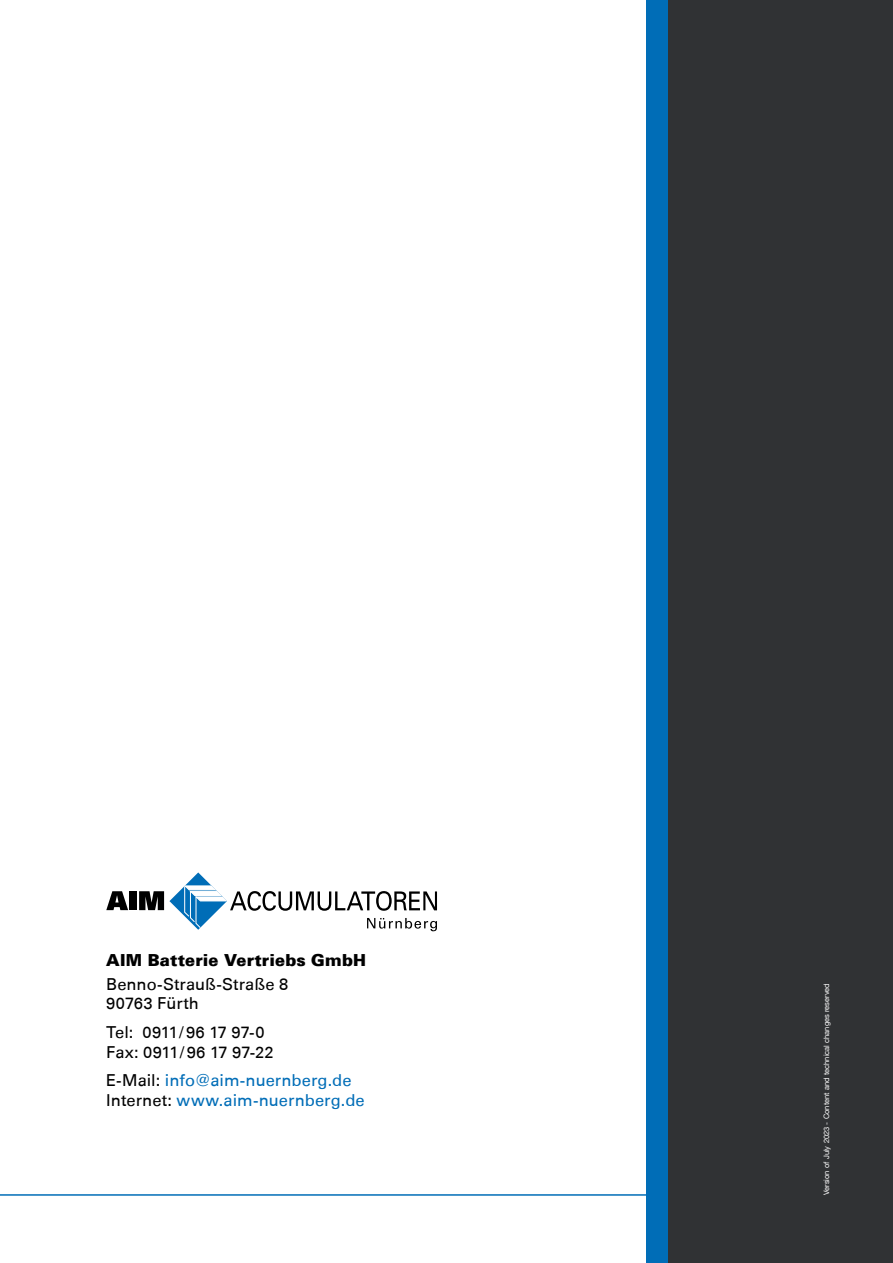
<style>
.page{position:relative;width:893px;height:1263px;background:#fff}
.page>*{position:absolute;margin:0;border:0;box-sizing:border-box;transform-origin:0 0}
.t1{font:16.5px/19.8px "Univers 55 Roman";color:#000}
.t2{font:16.5px/19.8px "Univers 55 Roman";color:#006db7}
.t3{font:900 16.5px "Univers";letter-spacing:.01em;color:#000}
.t4{font:7.5px "Helvetica Neue";color:#fff}
.s1{color:#000}
</style>
<div class="page">
<div style="left:668px;top:0;width:225px;height:1263px;background:#303234"></div>
<div style="left:646px;top:0;width:22px;height:1263px;background:#006db7"></div>
<hr style="left:0;top:1194px;width:657px;height:2px;background:#006db7">
<svg style="left:106px;top:891px;width:22px;height:19px"></svg>
<div style="left:129px;top:891px;width:7px;height:19px;background:#000"></div>
<svg style="left:139px;top:872px;width:298px;height:59px"></svg>
<p class="t3" style="left:106px;top:949px;width:261px">AIM Batterie Vertriebs GmbH</p>
<p class="t1" style="left:106px;top:974px;width:184px">Benno-Strauß-Straße 8<br>90763 Fürth</p>
<p class="t1" style="left:106px;top:1022px;width:169px">Tel: 0911/96 17 97-0<br>Fax: 0911/96 17 97-22</p>
<p class="t2" style="left:106px;top:1070px;width:260px"><span class="s1">E-Mail:</span> info@aim-nuernberg.de<br><span class="s1">Internet:</span> www.aim-nuernberg.de</p>
<p class="t4" style="left:821px;top:1195px;width:213px;rotate:-90deg">Version of July 2023 - Content and technical changes reserved</p>
</div>
